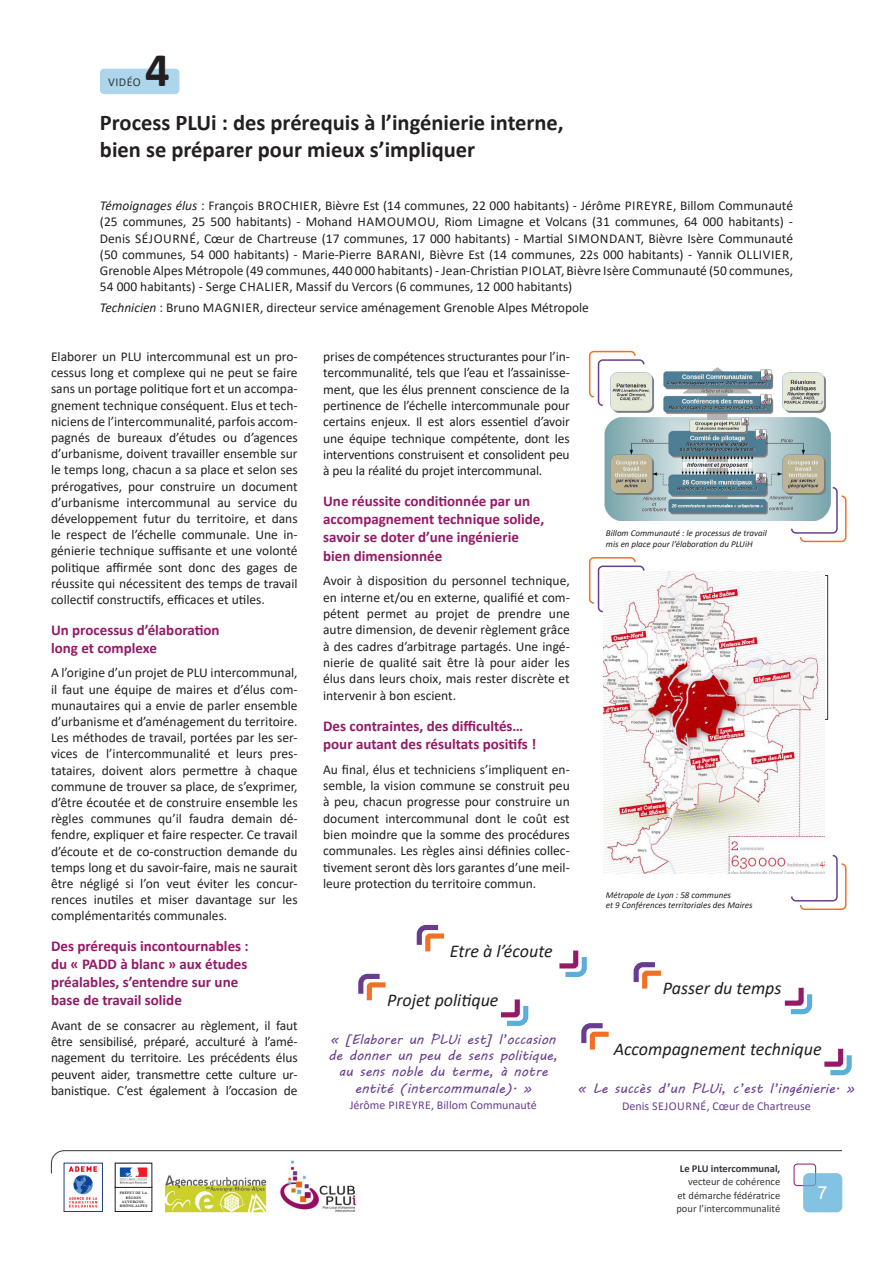
<style>
.page{position:relative;width:893px;height:1263px;background:#fff}
.page>*{position:absolute;margin:0;border:0;box-sizing:border-box;transform-origin:0 0}
.t1{font:700 48.6px "Calibri";color:#231f20}
.Titre_vidéo{font:700 22.5px/27px "Calibri";color:#231f20}
.MotsClés{font:italic 18px "Calibri";color:#231f20}
.t2{font:18px "Arial";color:#fff}
.Inter2{font:700 15px/18px "Calibri";color:#941a68}
.Txt_courant{font:13.5px/16.2px "Calibri";letter-spacing:-.01em;color:#231f20;text-align:justify}
.Témoignages{font:13.5px/16.2px "Calibri";color:#231f20;text-align:justify}
.Verbatim{font:13.5px/16.2px "MV Boli";color:#683d90;text-align:center}
.Verbatim_auteur{font:12px "Calibri";color:#683d90}
.t3{font:12px "Calibri";letter-spacing:.035em;color:#34373c}
.t4{font:10.5px/13.5px "Calibri";color:#34373c;text-align:justify}
.t5{font:700 10.5px "Calibri";color:#34373c}
.Legende_photo{font:italic 9px/10.5px "Calibri";color:#231f20}
.t6{font:3.45px/4.2px "Calis MT Bol";letter-spacing:.04em;color:#231f20;text-align:center}
.s1{font-style:italic}
</style>
<div class="page">
<svg style="left:51px;top:1150px;width:791px;height:24px"></svg>
<div style="left:794px;top:1164px;width:22px;height:22px;border:1px solid #941a68;border-radius:3px"></div>
<img style="left:164px;top:1175px;width:102px;height:38px">
<div style="left:115px;top:1187px;width:37px;height:24px;border:1px solid #231f20"></div>
<img style="left:117px;top:1165px;width:33px;height:19px">
<img style="left:66px;top:1165px;width:35px;height:43px">
<div style="left:64px;top:1163px;width:39px;height:49px;border:1px solid #223c7b"></div>
<img style="left:278px;top:1158px;width:82px;height:54px">
<div style="left:803px;top:1173px;width:39px;height:39px;background:#84c2e3;border-radius:6px"></div>
<div style="left:100px;top:69px;width:79px;height:25px;background:#add6ec;border-radius:4px"></div>
<svg style="left:791px;top:854px;width:56px;height:56px"></svg>
<svg style="left:588px;top:557px;width:57px;height:56px"></svg>
<svg style="left:501px;top:999px;width:28px;height:27px"></svg>
<svg style="left:358px;top:973px;width:28px;height:28px"></svg>
<svg style="left:588px;top:350px;width:57px;height:57px"></svg>
<svg style="left:790px;top:486px;width:57px;height:57px"></svg>
<img style="left:603px;top:368px;width:227px;height:152px">
<svg style="left:824px;top:1048px;width:28px;height:28px"></svg>
<svg style="left:581px;top:1023px;width:28px;height:27px"></svg>
<svg style="left:559px;top:950px;width:28px;height:27px"></svg>
<svg style="left:416px;top:924px;width:29px;height:28px"></svg>
<svg style="left:784px;top:987px;width:29px;height:28px"></svg>
<svg style="left:633px;top:962px;width:28px;height:27px"></svg>
<img style="left:604px;top:572px;width:221px;height:302px">
<p class="t1" style="left:145px;top:36px;width:26px">4</p>
<p class="t3" style="left:108px;top:74px;width:34px">VIDÉO</p>
<p class="Titre_vidéo" style="left:100px;top:108px;width:465px">Process PLUi : des prérequis à l’ingénierie interne, bien se préparer pour mieux s’impliquer</p>
<p class="Témoignages" style="left:100px;top:197px;width:695px"><span class="s1">Témoignages élus</span> : François BROCHIER, Bièvre Est (14 communes, 22 000 habitants) - Jérôme PIREYRE, Billom Communauté (25 communes, 25 500 habitants) - Mohand HAMOUMOU, Riom Limagne et Volcans (31 communes, 64 000 habitants) - Denis SÉJOURNÉ, Cœur de Chartreuse (17 communes, 17 000 habitants) - Martial SIMONDANT, Bièvre Isère Communauté (50 communes, 54 000 habitants) - Marie-Pierre BARANI, Bièvre Est (14 communes, 22s 000 habitants) - Yannik OLLIVIER, Grenoble Alpes Métropole (49 communes, 440 000 habitants) - Jean-Christian PIOLAT, Bièvre Isère Communauté (50 communes, 54 000 habitants) - Serge CHALIER, Massif du Vercors (6 communes, 12 000 habitants)</p>
<p class="Témoignages" style="left:100px;top:299px;width:491px"><span class="s1">Technicien</span> : Bruno MAGNIER, directeur service aménagement Grenoble Alpes Métropole</p>
<p class="Txt_courant" style="left:51px;top:348px;width:248px">Elaborer un PLU intercommunal est un pro&shy;cessus long et complexe qui ne peut se faire sans un portage politique fort et un accompa&shy;gnement technique conséquent. Elus et tech&shy;niciens de l’intercommunalité, parfois accom&shy;pagnés de bureaux d’études ou d’agences d’urbanisme, doivent travailler ensemble sur le temps long, chacun a sa place et selon ses prérogatives, pour construire un document d’urbanisme intercommunal au service du développement futur du territoire, et dans le respect de l’échelle communale. Une in&shy;génierie technique suffisante et une volonté politique affirmée sont donc des gages de réussite qui nécessitent des temps de travail collectif constructifs, efficaces et utiles.</p>
<p class="Inter2" style="left:51px;top:620px;width:170px">Un processus d’élaboration long et complexe</p>
<p class="Txt_courant" style="left:51px;top:664px;width:248px">A l’origine d’un projet de PLU intercommunal, il faut une équipe de maires et d’élus com&shy;munautaires qui a envie de parler ensemble d’urbanisme et d’aménagement du territoire.<br>Les méthodes de travail, portées par les ser&shy;vices de l’intercommunalité et leurs pres&shy;tataires, doivent alors permettre à chaque commune de trouver sa place, de s’exprimer, d’être écoutée et de construire ensemble les règles communes qu’il faudra demain dé&shy;fendre, expliquer et faire respecter. Ce travail d’écoute et de co-construction demande du temps long et du savoir-faire, mais ne saurait être négligé si l’on veut éviter les concur&shy;rences inutiles et miser davantage sur les complémentarités communales.</p>
<p class="Inter2" style="left:51px;top:937px;width:199px">Des prérequis incontournables : du « PADD à blanc » aux études préalables, s’entendre sur une base de travail solide</p>
<p class="Txt_courant" style="left:51px;top:1017px;width:248px">Avant de se consacrer au règlement, il faut être sensibilisé, préparé, acculturé à l’amé&shy;nagement du territoire. Les précédents élus peuvent aider, transmettre cette culture ur&shy;banistique. C’est également à l’occasion de</p>
<p class="t6" style="left:120px;top:1191px;width:29px">PRÉFET DE LA<br>RÉGION<br>AUVERGNE-<br>RHÔNE-ALPES</p>
<p class="Txt_courant" style="left:323px;top:348px;width:248px">prises de compétences structurantes pour l’in&shy;tercommunalité, tels que l’eau et l’assainisse&shy;ment, que les élus prennent conscience de la pertinence de l’échelle intercommunale pour certains enjeux. Il est alors essentiel d’avoir une équipe technique compétente, dont les interventions construisent et consolident peu à peu la réalité du projet intercommunal.</p>
<p class="Inter2" style="left:323px;top:492px;width:223px">Une réussite conditionnée par un accompagnement technique solide, savoir se doter d’une ingénierie bien dimensionnée</p>
<p class="Txt_courant" style="left:323px;top:572px;width:248px">Avoir à disposition du personnel technique, en interne et/ou en externe, qualifié et com&shy;pétent permet au projet de prendre une autre dimension, de devenir règlement grâce à des cadres d’arbitrage partagés. Une ingé&shy;nierie de qualité sait être là pour aider les élus dans leurs choix, mais rester discrète et intervenir à bon escient.</p>
<p class="Inter2" style="left:323px;top:716px;width:215px">Des contraintes, des difficultés… pour autant des résultats positifs !</p>
<p class="Txt_courant" style="left:323px;top:761px;width:248px">Au final, élus et techniciens s’impliquent en&shy;semble, la vision commune se construit peu à peu, chacun progresse pour construire un document intercommunal dont le coût est bien moindre que la somme des procédures communales. Les règles ainsi définies collec&shy;tivement seront dès lors garantes d’une meil&shy;leure protection du territoire commun.</p>
<p class="Legende_photo" style="left:606px;top:527px;width:162px">Billom Communauté : le processus de travail mis en place pour l’élaboration du PLUiH</p>
<p class="Legende_photo" style="left:606px;top:889px;width:148px">Métropole de Lyon : 58 communes<br>et 9 Conférences territoriales des Maires</p>
<p class="MotsClés" style="left:450px;top:938px;width:105px">Etre à l’écoute</p>
<p class="MotsClés" style="left:387px;top:987px;width:113px">Projet politique</p>
<p class="Verbatim" style="left:328px;top:1031px;width:231px">« [Elaborer un PLUi est] l’occasion de donner un peu de sens politique, au sens noble du terme, à notre entité (intercommunale). »</p>
<p class="Verbatim_auteur" style="left:350px;top:1097px;width:189px">Jérôme PIREYRE, Billom Communauté</p>
<p class="MotsClés" style="left:663px;top:975px;width:120px">Passer du temps</p>
<p class="MotsClés" style="left:614px;top:1036px;width:209px">Accompagnement technique</p>
<p class="Verbatim" style="left:578px;top:1080px;width:278px">« Le succès d’un PLUi, c’est l’ingénierie. »</p>
<p class="Verbatim_auteur" style="left:622px;top:1097px;width:190px">Denis SEJOURNÉ, Cœur de Chartreuse</p>
<p class="t5" style="left:680px;top:1161px;width:102px">Le PLU intercommunal,</p>
<p class="t4" style="left:676px;top:1175px;width:105px;text-indent:12px">vecteur de cohérence et démarche fédératrice pour l’intercommunalité</p>
<h3 class="t2" style="left:818px;top:1180px;width:12px">7</h3>
</div>
